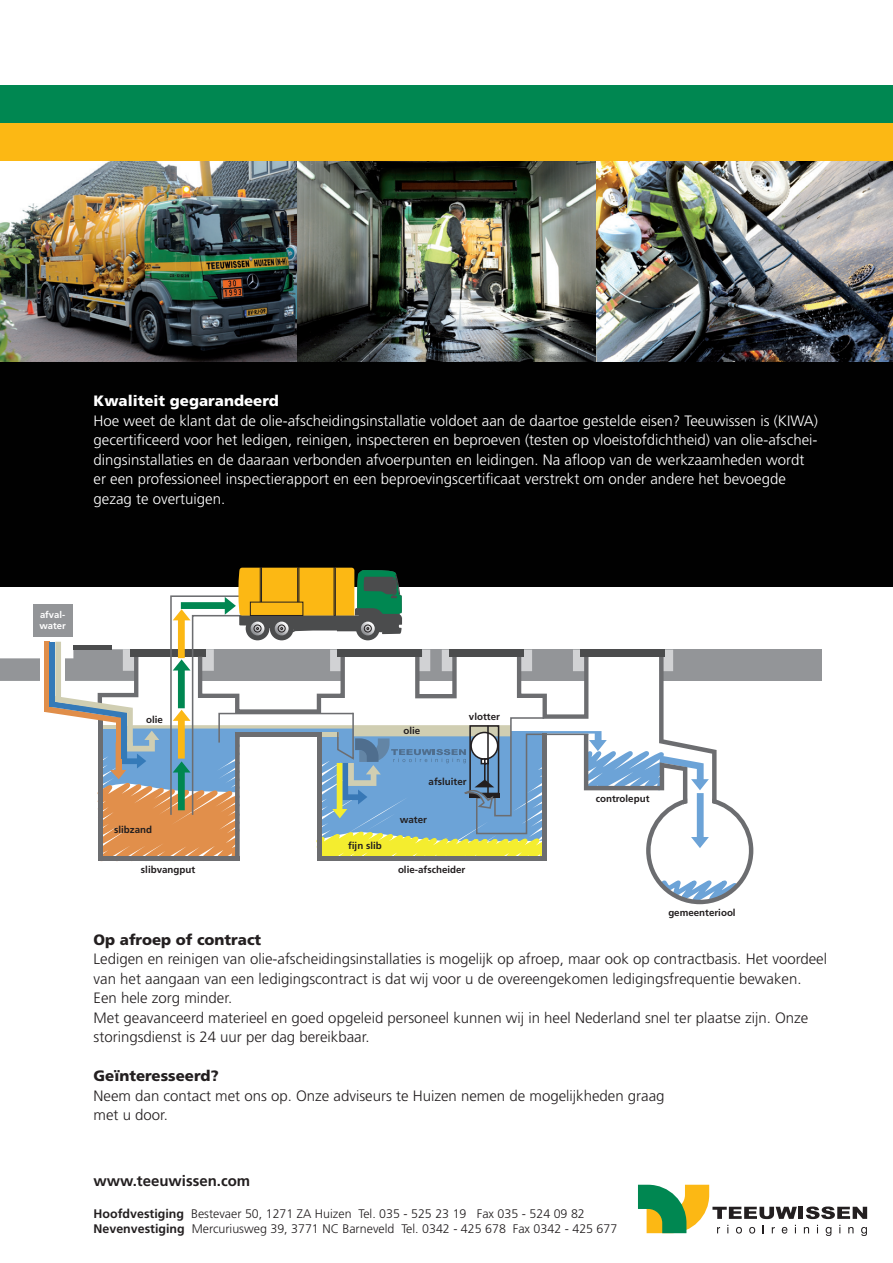
<style>
.page{position:relative;width:893px;height:1263px;background:#fff}
.page>*{position:absolute;margin:0;border:0;box-sizing:border-box;transform-origin:0 0}
.t1{font:300 15px/19.5px "Frutiger";color:#231f20}
.t2{font:300 15px/19.5px "Frutiger";color:#fff}
.t3{font:900 15px "Frutiger";color:#231f20}
.t4{font:900 15px "Frutiger";color:#fff}
.t5{font:700 15px "Frutiger";color:#231f20}
.t6{font:300 12.45px "Frutiger";color:#231f20}
.t7{font:700 9.75px "Frutiger";color:#231f20}
.t8{font:700 9.45px/10.8px "Frutiger";color:#fff}
.s1{font-weight:700}
</style>
<div class="page">
<div style="left:0;top:361px;width:893px;height:226px;background:#010101"></div>
<div style="left:0;top:85px;width:893px;height:38px;background:#008751"></div>
<div style="left:0;top:123px;width:893px;height:39px;background:#fcb814"></div>
<hr style="left:799px;top:1207px;width:4px;height:12px;background:#231f20">
<svg style="left:806px;top:1206px;width:61px;height:13px"></svg>
<svg style="left:638px;top:1185px;width:159px;height:48px"></svg>
<svg style="left:804px;top:1227px;width:5px;height:6px"></svg>
<svg style="left:826px;top:1227px;width:5px;height:9px"></svg>
<svg style="left:848px;top:1227px;width:5px;height:6px"></svg>
<svg style="left:861px;top:1227px;width:6px;height:9px"></svg>
<div style="left:661px;top:650px;width:160px;height:31px;background:#939598"></div>
<div style="left:260px;top:567px;width:2px;height:49px;border:1px solid #231f20"></div>
<div style="left:298px;top:567px;width:1px;height:49px;border:1px solid #231f20"></div>
<div style="left:334px;top:567px;width:1px;height:49px;border:1px solid #231f20"></div>
<img style="left:0;top:162px;width:893px;height:199px">
<svg style="left:0;top:568px;width:753px;height:336px"></svg>
<p class="t4" style="left:94px;top:392px;width:187px">Kwaliteit gegarandeerd</p>
<p class="t2" style="left:94px;top:411px;width:726px">Hoe weet de klant dat de olie-afscheidingsinstallatie voldoet aan de daartoe gestelde eisen? Teeuwissen is (KIWA) gecertificeerd voor het ledigen, reinigen, inspecteren en beproeven (testen op vloeistofdichtheid) van olie-afschei&shy;dingsinstallaties en de daaraan verbonden afvoerpunten en leidingen. Na afloop van de werkzaamheden wordt er een professioneel inspectierapport en een beproevingscertificaat verstrekt om onder andere het bevoegde gezag te overtuigen.</p>
<p class="t8" style="left:39px;top:609px;width:28px">afval&shy;water</p>
<p class="t7" style="left:146px;top:714px;width:18px">olie</p>
<p class="t7" style="left:114px;top:824px;width:40px">slibzand</p>
<p class="t7" style="left:348px;top:840px;width:35px">fijn slib</p>
<p class="t7" style="left:404px;top:724px;width:18px">olie</p>
<p class="t7" style="left:469px;top:711px;width:32px">vlotter</p>
<p class="t7" style="left:429px;top:776px;width:40px">afsluiter</p>
<p class="t7" style="left:400px;top:814px;width:29px">water</p>
<p class="t7" style="left:141px;top:864px;width:56px">slibvangput</p>
<p class="t7" style="left:398px;top:864px;width:69px">olie-afscheider</p>
<p class="t7" style="left:596px;top:792px;width:55px">controleput</p>
<p class="t7" style="left:668px;top:907px;width:69px">gemeenteriool</p>
<p class="t3" style="left:94px;top:930px;width:169px">Op afroep of contract</p>
<p class="t1" style="left:94px;top:949px;width:735px">Ledigen en reinigen van olie-afscheidingsinstallaties is mogelijk op afroep, maar ook op contractbasis. Het voordeel van het aangaan van een ledigingscontract is dat wij voor u de overeengekomen ledigingsfrequentie bewaken.<br>Een hele zorg minder.</p>
<p class="t1" style="left:94px;top:1008px;width:716px">Met geavanceerd materieel en goed opgeleid personeel kunnen wij in heel Nederland snel ter plaatse zijn. Onze storingsdienst is 24 uur per dag bereikbaar.</p>
<p class="t3" style="left:94px;top:1067px;width:127px">Geïnteresseerd?</p>
<p class="t1" style="left:94px;top:1086px;width:572px">Neem dan contact met ons op. Onze adviseurs te Huizen nemen de mogelijkheden graag met u door.</p>
<p class="t5" style="left:94px;top:1172px;width:158px">www.teeuwissen.com</p>
<p class="t6" style="left:94px;top:1206px;width:493px"><span class="s1">Hoofdvestiging</span> Bestevaer 50, 1271 ZA Huizen Tel. 035 - 525 23 19 Fax 035 - 524 09 82</p>
<p class="t6" style="left:94px;top:1221px;width:525px"><span class="s1">Nevenvestiging</span> Mercuriusweg 39, 3771 NC Barneveld Tel. 0342 - 425 678 Fax 0342 - 425 677</p>
</div>
